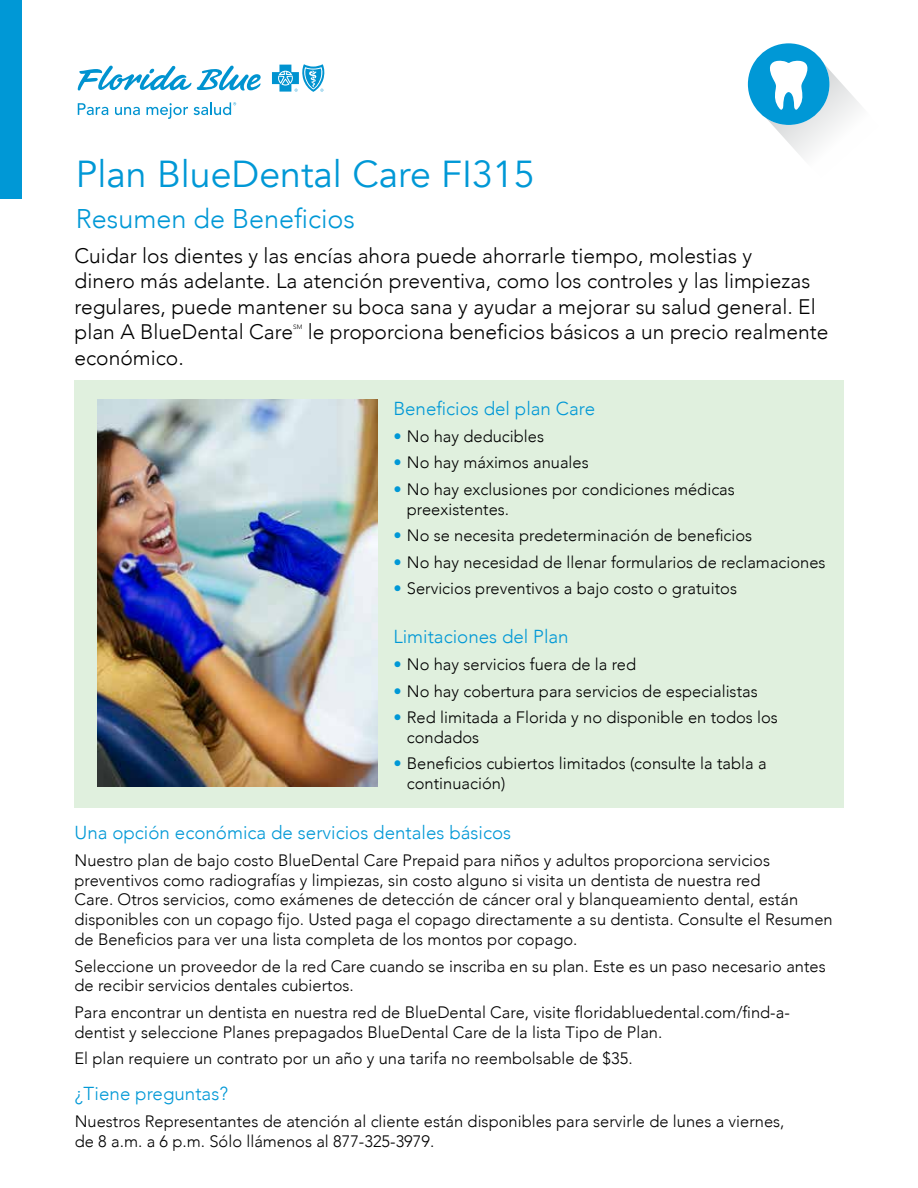
<style>
.page{position:relative;width:918px;height:1188px;background:#fff}
.page>*{position:absolute;margin:0;border:0;box-sizing:border-box;transform-origin:0 0}
.t1{font:37.5px "Avenir LT Com";color:#0098d6}
.t2{font:300 27px "Avenir LT Com";color:#0098d6}
.t3{font:300 21px/25.5px "Avenir LT Com";color:#000}
.t4{font:300 18.75px "Avenir LT Com";color:#0098d6}
.t5{font:300 16.5px/19.8px "Avenir LT Com";color:#000}
.t6{font:300 6.3px "Avenir LT Com";color:#000}
.s1{color:#0098d6}
</style>
<div class="page">
<div style="left:75px;top:380px;width:769px;height:428px;background:#e0f0de"></div>
<svg style="left:748px;top:43px;width:113px;height:115px"></svg>
<div style="left:0;top:0;width:22px;height:198px;background:#0098d6"></div>
<img style="left:97px;top:400px;width:281px;height:386px">
<svg style="left:78px;top:65px;width:183px;height:26px"></svg>
<svg style="left:272px;top:64px;width:52px;height:28px"></svg>
<svg style="left:78px;top:103px;width:30px;height:12px"></svg>
<svg style="left:115px;top:107px;width:25px;height:8px"></svg>
<svg style="left:147px;top:103px;width:41px;height:16px"></svg>
<svg style="left:194px;top:102px;width:42px;height:13px"></svg>
<h1 class="t1" style="left:76px;top:152px;width:460px">Plan BlueDental Care FI315</h1>
<h2 class="t2" style="left:76px;top:203px;width:281px">Resumen de Beneficios</h2>
<p class="t3" style="left:75px;top:243px;width:743px">Cuidar los dientes y las encías ahora puede ahorrarle tiempo, molestias y dinero más adelante. La atención preventiva, como los controles y las limpiezas regulares, puede mantener su boca sana y ayudar a mejorar su salud general. El plan A BlueDental Care</p>
<p class="t6" style="left:293px;top:323px;width:11px">SM</p>
<p class="t3" style="left:308px;top:319px;width:522px">le proporciona beneficios básicos a un precio realmente</p>
<p class="t3" style="left:75px;top:345px;width:111px">económico.</p>
<p class="t4" style="left:393px;top:398px;width:203px">Beneficios del plan Care</p>
<p class="t5" style="left:393px;top:426px;width:152px"><span class="s1">•</span> No hay deducibles</p>
<p class="t5" style="left:393px;top:453px;width:197px"><span class="s1">•</span> No hay máximos anuales</p>
<p class="t5" style="left:407px;top:479px;width:330px;text-indent:-13px"><span class="s1">•</span> No hay exclusiones por condiciones médicas preexistentes.</p>
<p class="t5" style="left:393px;top:526px;width:360px"><span class="s1">•</span> No se necesita predeterminación de beneficios</p>
<p class="t5" style="left:393px;top:552px;width:434px"><span class="s1">•</span> No hay necesidad de llenar formularios de reclamaciones</p>
<p class="t5" style="left:393px;top:579px;width:345px"><span class="s1">•</span> Servicios preventivos a bajo costo o gratuitos</p>
<p class="t4" style="left:393px;top:626px;width:177px">Limitaciones del Plan</p>
<p class="t5" style="left:393px;top:654px;width:244px"><span class="s1">•</span> No hay servicios fuera de la red</p>
<p class="t5" style="left:393px;top:681px;width:366px"><span class="s1">•</span> No hay cobertura para servicios de especialistas</p>
<p class="t5" style="left:407px;top:708px;width:373px;text-indent:-13px"><span class="s1">•</span> Red limitada a Florida y no disponible en todos los condados</p>
<p class="t5" style="left:407px;top:754px;width:361px;text-indent:-13px"><span class="s1">•</span> Beneficios cubiertos limitados (consulte la tabla a continuación)</p>
<p class="t4" style="left:75px;top:822px;width:438px">Una opción económica de servicios dentales básicos</p>
<p class="t5" style="left:75px;top:850px;width:760px">Nuestro plan de bajo costo BlueDental Care Prepaid para niños y adultos proporciona servicios preventivos como radiografías y limpiezas, sin costo alguno si visita un dentista de nuestra red<br>Care. Otros servicios, como exámenes de detección de cáncer oral y blanqueamiento dental, están disponibles con un copago fijo. Usted paga el copago directamente a su dentista. Consulte el Resumen de Beneficios para ver una lista completa de los montos por copago.</p>
<p class="t5" style="left:75px;top:956px;width:753px">Seleccione un proveedor de la red Care cuando se inscriba en su plan. Este es un paso necesario antes de recibir servicios dentales cubiertos.</p>
<p class="t5" style="left:75px;top:1002px;width:717px">Para encontrar un dentista en nuestra red de BlueDental Care, visite floridabluedental.com/find-a&shy;dentist y seleccione Planes prepagados BlueDental Care de la lista Tipo de Plan.</p>
<p class="t5" style="left:75px;top:1049px;width:560px">El plan requiere un contrato por un año y una tarifa no reembolsable de $35.</p>
<p class="t4" style="left:75px;top:1083px;width:155px">¿Tiene preguntas?</p>
<p class="t5" style="left:75px;top:1111px;width:711px">Nuestros Representantes de atención al cliente están disponibles para servirle de lunes a viernes, de 8 a.m. a 6 p.m. Sólo llámenos al 877-325-3979.</p>
</div>
